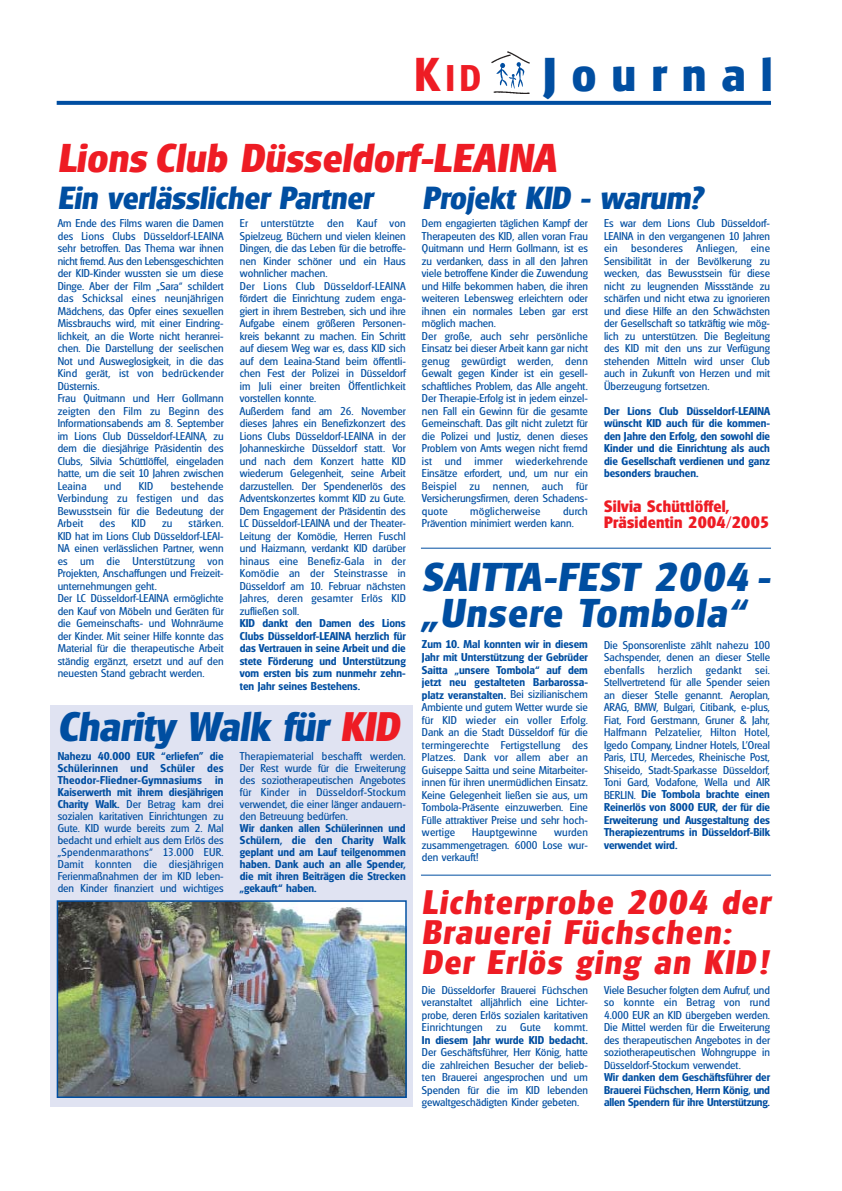
<style>
.page{position:relative;width:842px;height:1191px;background:#fff}
.page>*{position:absolute;margin:0;border:0;box-sizing:border-box;transform-origin:0 0}
.t1{font:700 46px "Glasgow";letter-spacing:.34em;color:#004ea1}
.t2{font:italic 700 40px "Glasgow";color:#004ea1}
.t3{font:italic 700 39px/36px "Glasgow";letter-spacing:.04em;color:#004ea1}
.t4{font:italic 700 39px "Glasgow";letter-spacing:.01em;color:#ee1c24}
.t5{font:600 36px "Glasgow";color:#ee1c24}
.t6{font:italic 700 33px/30px "Glasgow";letter-spacing:.05em;color:#ee1c24}
.t7{font:italic 700 31px "Glasgow";color:#004ea1}
.t8{font:700 16px/16px "Glasgow";letter-spacing:.015em;color:#ee1c24}
.t9{font:11px/12.5px "Glasgow";color:#004ea1;text-align:justify}
.t10{font:600 11px/12.5px "Glasgow";color:#004ea1;text-align:justify}
.t11{font:11px "Glasgow";letter-spacing:.02em;color:#004ea1}
.s1{font-size:46px}
.s2{font-weight:600}
.s3{color:#ee1c24}
</style>
<div class="page">
<div style="left:50px;top:705px;width:363px;height:402px;background:#e0e3f2"></div>
<img style="left:491px;top:51px;width:39px;height:43px">
<svg style="left:57px;top:101px;width:714px;height:4px;background:#0853a4"></svg>
<img style="left:60px;top:903px;width:344px;height:192px">
<div style="left:57px;top:900px;width:350px;height:198px;border:2px solid #004ea1"></div>
<hr style="left:421px;top:548px;width:350px;height:1px;background:#004ea1">
<hr style="left:421px;top:875px;width:350px;height:1px;background:#004ea1">
<h3 class="t5" style="left:414px;top:67px;width:68px"><span class="s1">K</span>ID</h3>
<h1 class="t1" style="left:543px;top:60px;width:231px">Journal</h1>
<h3 class="t4" style="left:58px;top:146px;width:499px">Lions Club Düsseldorf-LEAINA</h3>
<h3 class="t7" style="left:58px;top:188px;width:316px">Ein verlässlicher Partner</h3>
<h3 class="t7" style="left:423px;top:188px;width:282px">Projekt KID - warum?</h3>
<p class="t9" style="left:58px;top:219px;width:167px;text-align:left">Am Ende des Films waren die Damen des Lions Clubs Düsseldorf-LEAINA sehr betroffen. Das Thema war ihnen nicht fremd. Aus den Lebensgeschichten der KID-Kinder wussten sie um diese Dinge. Aber der Film „Sara“ schildert das Schicksal eines neunjährigen Mädchens, das Opfer eines sexuellen Missbrauchs wird, mit einer Eindring&shy;lichkeit, an die Worte nicht heranrei&shy;chen. Die Darstellung der seelischen Not und Ausweglosigkeit, in die das Kind gerät, ist von bedrückender Düsternis.<br>Frau Quitmann und Herr Gollmann zeigten den Film zu Beginn des Informationsabends am 8. September im Lions Club Düsseldorf-LEAINA, zu dem die diesjährige Präsidentin des Clubs, Silvia Schüttlöffel, eingeladen hatte, um die seit 10 Jahren zwischen Leaina</p>
<p class="t9" style="left:422px;top:219px;width:167px;text-align:left">Dem engagierten täglichen Kampf der Therapeuten des KID, allen voran Frau Quitmann und Herrn Gollmann, ist es zu verdanken, dass in all den Jahren viele betroffene Kinder die Zuwendung und Hilfe bekommen haben, die ihren weiteren Lebensweg erleichtern oder ihnen ein normales Leben gar erst möglich machen.<br>Der große, auch sehr persönliche Einsatz bei dieser Arbeit kann gar nicht genug gewürdigt werden, denn Gewalt gegen Kinder ist ein gesell&shy;schaftliches Problem, das Alle angeht.<br>Der Therapie-Erfolg ist in jedem einzel&shy;nen Fall ein Gewinn für die gesamte Gemeinschaft. Das gilt nicht zuletzt für die Polizei und Justiz, denen dieses Problem von Amts wegen nicht fremd ist und immer wiederkehrende Einsätze erfordert, und, um nur ein Beispiel zu nennen, auch für Versicherungsfirmen, deren Schadens&shy;quote</p>
<p class="t9" style="left:604px;top:219px;width:167px">Es war dem Lions Club Düsseldorf-LEAINA in den vergangenen 10 Jahren ein besonderes Anliegen, eine Sensibilität in der Bevölkerung zu wecken, das Bewusstsein für diese nicht zu leugnenden Missstände zu schärfen und nicht etwa zu ignorieren und diese Hilfe an den Schwächsten der Gesellschaft so tatkräftig wie mög&shy;lich zu unterstützen. Die Begleitung des KID mit den uns zur Verfügung stehenden Mitteln wird unser Club auch in Zukunft von Herzen und mit Überzeugung fortsetzen.</p>
<p class="t10" style="left:604px;top:406px;width:167px">Der Lions Club Düsseldorf-LEAINA wünscht KID auch für die kommen&shy;den Jahre den Erfolg, den sowohl die Kinder und die Einrichtung als auch die Gesellschaft verdienen und ganz besonders brauchen.</p>
<h3 class="t8" style="left:604px;top:500px;width:167px">Silvia Schüttlöffel,<br>Präsidentin 2004/2005</h3>
<p class="t9" style="left:240px;top:219px;width:167px;text-align:left">Er unterstützte den Kauf von Spielzeug, Büchern und vielen kleinen Dingen, die das Leben für die betroffe&shy;nen Kinder schöner und ein Haus wohnlicher machen.<br>Der Lions Club Düsseldorf-LEAINA fördert die Einrichtung zudem enga&shy;giert in ihrem Bestreben, sich und ihre Aufgabe einem größeren Personen&shy;kreis bekannt zu machen. Ein Schritt auf diesem Weg war es, dass KID sich auf dem Leaina-Stand beim öffentli&shy;chen Fest der Polizei in Düsseldorf im Juli einer breiten Öffentlichkeit vorstellen konnte.<br>Außerdem fand am 26. November dieses Jahres ein Benefizkonzert des Lions Clubs Düsseldorf-LEAINA in der Johanneskirche Düsseldorf statt. Vor und nach dem Konzert hatte KID wiederum Gelegenheit, seine Arbeit darzustellen. Der Spendenerlös des Adventskonzertes kommt KID zu Gute.<br>Dem Engagement der Präsidentin des LC Düsseldorf-LEAINA und der Theater-Leitung der Komödie, Herren Fuschl und Haizmann, verdankt KID darüber hinaus eine Benefiz-Gala in der Komödie an der Steinstrasse in Düsseldorf am 10. Februar nächsten Jahres, deren gesamter Erlös KID zufließen soll.</p>
<p class="t10" style="left:240px;top:619px;width:167px">KID dankt den Damen des Lions Clubs Düsseldorf-LEAINA herzlich für das Vertrauen in seine Arbeit und die stete Förderung und Unterstützung vom ersten bis zum nunmehr zehn&shy;ten Jahr seines Bestehens.</p>
<p class="t9" style="left:58px;top:481px;width:167px;text-indent:113px">bestehende Verbindung zu festigen und das Bewusstsein für die Bedeutung der Arbeit</p>
<p class="t9" style="left:104px;top:481px;width:19px">und</p>
<p class="t9" style="left:139px;top:481px;width:16px">KID</p>
<p class="t9" style="left:422px;top:506px;width:167px;text-indent:141px">durch<br>Prävention minimiert werden kann.</p>
<p class="t11" style="left:470px;top:507px;width:72px">möglicherweise</p>
<p class="t9" style="left:58px;top:519px;width:167px;text-align:left;text-indent:131px">stärken.<br>KID hat im Lions Club Düsseldorf-LEAI-NA einen verlässlichen Partner, wenn es um die Unterstützung von Projekten, Anschaffungen und Freizeit&shy;unternehmungen geht.<br>Der LC Düsseldorf-LEAINA ermöglichte den Kauf von Möbeln und Geräten für die Gemeinschafts- und Wohnräume der Kinder. Mit seiner Hilfe konnte das Material für die therapeutische Arbeit ständig ergänzt, ersetzt und auf den neuesten Stand gebracht werden.</p>
<p class="t9" style="left:99px;top:519px;width:17px">des</p>
<p class="t9" style="left:131px;top:519px;width:16px">KID</p>
<p class="t9" style="left:162px;top:519px;width:12px">zu</p>
<h3 class="t3" style="left:422px;top:565px;width:349px">SAITTA-FEST 2004 - „Unsere Tombola“</h3>
<p class="t9" style="left:422px;top:640px;width:167px"><span class="s2">Zum 10. Mal konnten wir in diesem Jahr mit Unterstützung der Gebrüder Saitta „unsere Tombola“ auf dem jetzt neu gestalteten Barbarossa&shy;platz veranstalten.</span> Bei sizilianischem Ambiente und gutem Wetter wurde sie für KID wieder ein voller Erfolg.<br>Dank an die Stadt Düsseldorf für die termingerechte Fertigstellung des Platzes. Dank vor allem aber an Guiseppe Saitta und seine Mitarbeiter&shy;innen für ihren unermüdlichen Einsatz.<br>Keine Gelegenheit ließen sie aus, um Tombola-Präsente einzuwerben. Eine Fülle attraktiver Preise und sehr hoch&shy;wertige</p>
<p class="t9" style="left:604px;top:640px;width:167px">Die Sponsorenliste zählt nahezu 100<br>Sachspender, denen an dieser Stelle ebenfalls herzlich gedankt sei.<br>Stellvertretend für alle Spender seien an dieser Stelle genannt. Aeroplan, ARAG, BMW, Bulgari, Citibank, e-plus, Fiat, Ford Gerstmann, Gruner &amp; Jahr, Halfmann Pelzatelier, Hilton Hotel, Igedo Company, Lindner Hotels, L’Oreal Paris, LTU, Mercedes, Rheinische Post, Shiseido, Stadt-Sparkasse Düsseldorf, Toni Gard, Vodafone, Wella und AIR BERLIN. <span class="s2">Die Tombola brachte einen Reinerlös von 8000 EUR, der für die Erweiterung und Ausgestaltung des Therapiezentrums in Düsseldorf-Bilk verwendet wird.</span></p>
<h2 class="t2" style="left:58px;top:714px;width:343px">Charity Walk für <span class="s3">KID</span></h2>
<p class="t9" style="left:58px;top:751px;width:167px;line-height:12px"><span class="s2">Nahezu 40.000 EUR “erliefen” die Schülerinnen und Schüler des Theodor-Fliedner-Gymnasiums in Kaiserwerth mit ihrem diesjährigen Charity Walk.</span> Der Betrag kam drei sozialen karitativen Einrichtungen zu Gute. KID wurde bereits zum 2. Mal bedacht und erhielt aus dem Erlös des „Spendenmarathons“ 13.000 EUR.<br>Damit konnten die diesjährigen Ferienmaßnahmen der im KID leben&shy;den Kinder finanziert und wichtiges</p>
<p class="t9" style="left:240px;top:751px;width:167px;line-height:12px">Therapiematerial beschafft werden.<br>Der Rest wurde für die Erweiterung des soziotherapeutischen Angebotes für Kinder in Düsseldorf-Stockum verwendet, die einer länger andauern&shy;den Betreuung bedürfen.</p>
<p class="t10" style="left:240px;top:823px;width:167px;line-height:12px">Wir danken allen Schülerinnen und Schülern, die den Charity Walk geplant und am Lauf teilgenommen haben. Dank auch an alle Spender, die mit ihren Beiträgen die Strecken „gekauft“ haben.</p>
<p class="t9" style="left:422px;top:827px;width:167px;text-indent:132px">wurden zusammengetragen. 6000 Lose wur&shy;den verkauft!</p>
<p class="t11" style="left:472px;top:828px;width:67px">Hauptgewinne</p>
<h3 class="t6" style="left:422px;top:892px;width:349px">Lichterprobe 2004 der<br>Brauerei Füchschen:<br>Der Erlös ging an KID!</h3>
<p class="t9" style="left:422px;top:985px;width:167px">Die Düsseldorfer Brauerei Füchschen veranstaltet alljährlich eine Lichter&shy;probe, deren Erlös sozialen karitativen Einrichtungen zu Gute kommt.</p>
<p class="t10" style="left:422px;top:1035px;width:167px">In diesem Jahr wurde KID bedacht.</p>
<p class="t9" style="left:422px;top:1047px;width:167px">Der Geschäftsführer, Herr König, hatte die zahlreichen Besucher der belieb&shy;ten Brauerei angesprochen und um Spenden für die im KID lebenden gewaltgeschädigten Kinder gebeten.</p>
<p class="t9" style="left:604px;top:985px;width:167px">Viele Besucher folgten dem Aufruf, und so konnte ein Betrag von rund 4.000 EUR an KID übergeben werden.<br>Die Mittel werden für die Erweiterung des therapeutischen Angebotes in der soziotherapeutischen Wohngruppe in Düsseldorf-Stockum verwendet.</p>
<p class="t10" style="left:604px;top:1072px;width:167px">Wir danken dem Geschäftsführer der Brauerei Füchschen, Herrn König, und allen Spendern für ihre Unterstützung.</p>
</div>
